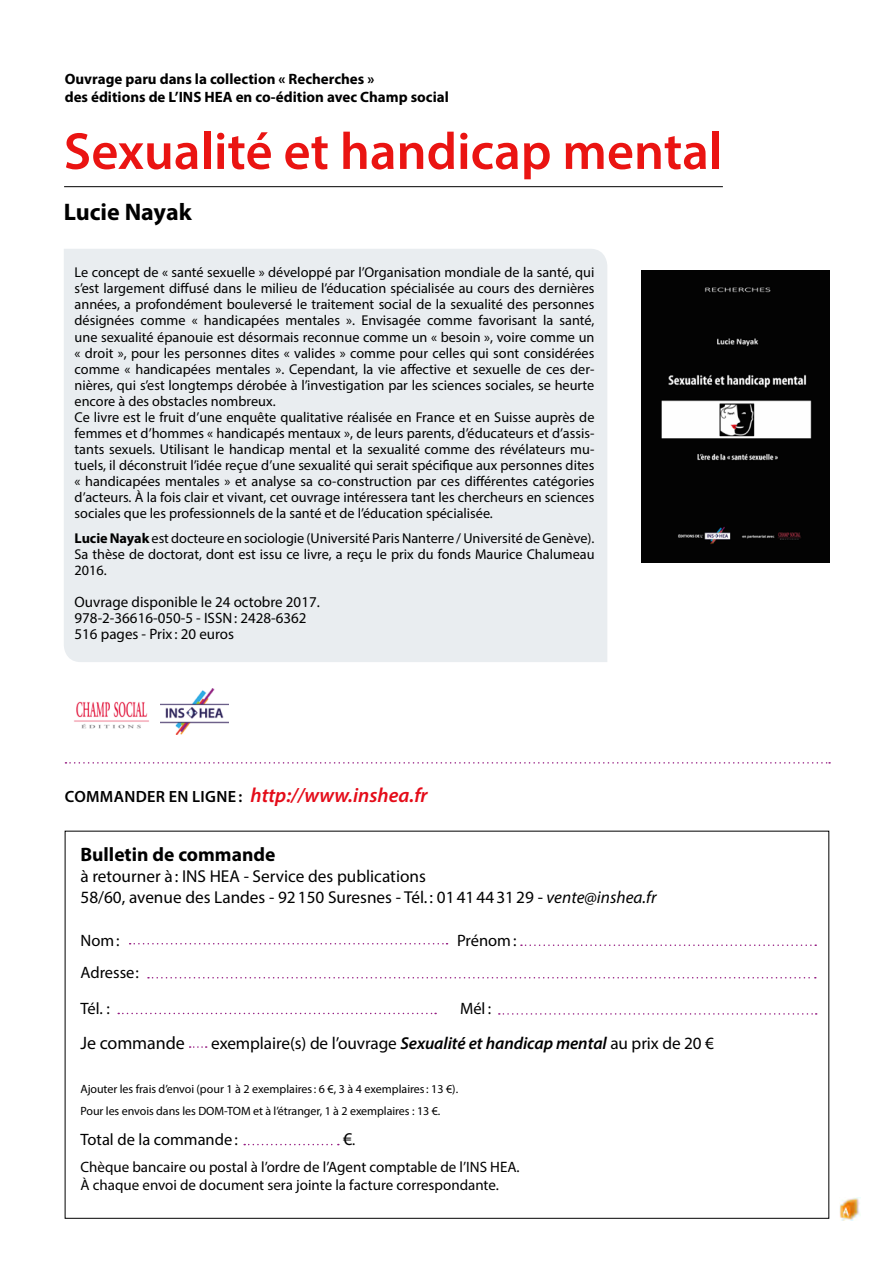
<style>
.page{position:relative;width:893px;height:1263px;background:#fff}
.page>*{position:absolute;margin:0;border:0;box-sizing:border-box;transform-origin:0 0}
.Titre_-_H{font:600 52.5px "Myriad Pro";color:#ea1412}
.t1{font:700 24px "Myriad Pro";color:#000}
.t2{font:italic 600 20.4px "Myriad Pro";color:#e40c19}
.Sous-titres_-_H1{font:700 19.5px "Myriad Pro";color:#000}
.t3{font:18px "Myriad Pro";letter-spacing:-.005em;color:#000}
.t4{font:17.25px "Myriad Pro";color:#000}
.t5{font:16.5px "Myriad Pro";color:#000}
.t6{font:15px "Myriad Pro";color:#000}
.Sous-titres_-_H1-2{font:700 15px/18px "Myriad Pro";color:#000}
.t7{font:14.25px/16px "Myriad Pro";color:#000;text-align:justify}
.t8{font:12px/21.6px "Myriad Pro";letter-spacing:-.005em;color:#000}
.s1{font-weight:700}
.s2{font-style:normal;font-size:16.35px;color:#000}
.s3{font-style:italic}
.s4{font-weight:600;font-style:italic}
.s5{font-style:inherit}
.s6{font-size:15px}
</style>
<div class="page">
<div style="left:64px;top:249px;width:543px;height:413px;background:#e9edf0"></div>
<svg style="left:65px;top:762px;width:765px;height:2px"></svg>
<img style="left:642px;top:271px;width:187px;height:292px">
<img style="left:74px;top:701px;width:75px;height:28px">
<img style="left:160px;top:688px;width:68px;height:46px">
<svg style="left:130px;top:943px;width:317px;height:1px"></svg>
<svg style="left:521px;top:944px;width:295px;height:2px"></svg>
<svg style="left:148px;top:977px;width:668px;height:1px"></svg>
<svg style="left:118px;top:1013px;width:318px;height:1px"></svg>
<svg style="left:499px;top:1013px;width:318px;height:2px"></svg>
<svg style="left:190px;top:1046px;width:17px;height:2px"></svg>
<svg style="left:244px;top:1144px;width:95px;height:1px"></svg>
<img style="left:840px;top:1198px;width:20px;height:23px">
<hr style="left:64px;top:186px;width:659px;height:1px;background:#000">
<h1 class="Sous-titres_-_H1-2" style="left:65px;top:70px;width:386px">Ouvrage paru dans la collection « Recherches »<br>des éditions de L’INS HEA en co-édition avec Champ social</h1>
<p class="Titre_-_H" style="left:64px;top:118px;width:660px">Sexualité et handicap mental</p>
<p class="t1" style="left:64px;top:196px;width:129px">Lucie Nayak</p>
<p class="t7" style="left:75px;top:264px;width:521px">Le concept de « santé sexuelle » développé par l’Organisation mondiale de la santé, qui s’est largement diffusé dans le milieu de l’éducation spécialisée au cours des dernières années, a profondément bouleversé le traitement social de la sexualité des personnes désignées comme « handicapées mentales ». Envisagée comme favorisant la santé, une sexualité épanouie est désormais reconnue comme un « besoin », voire comme un « droit », pour les personnes dites « valides » comme pour celles qui sont considérées comme « handicapées mentales ». Cependant, la vie affective et sexuelle de ces der&shy;nières, qui s’est longtemps dérobée à l’investigation par les sciences sociales, se heurte encore à des obstacles nombreux.</p>
<p class="t7" style="left:75px;top:409px;width:521px">Ce livre est le fruit d’une enquête qualitative réalisée en France et en Suisse auprès de femmes et d’hommes « handicapés mentaux », de leurs parents, d’éducateurs et d’assis&shy;tants sexuels. Utilisant le handicap mental et la sexualité comme des révélateurs mu&shy;tuels, il déconstruit l’idée reçue d’une sexualité qui serait spécifique aux personnes dites « handicapées mentales » et analyse sa co-construction par ces différentes catégories d’acteurs. À la fois clair et vivant, cet ouvrage intéressera tant les chercheurs en sciences sociales que les professionnels de la santé et de l’éducation spécialisée.</p>
<p class="t7" style="left:75px;top:530px;width:521px"><span class="s1">Lucie Nayak</span> est docteure en sociologie (Université Paris Nanterre / Université de Genève).<br>Sa thèse de doctorat, dont est issu ce livre, a reçu le prix du fonds Maurice Chalumeau 2016.</p>
<p class="t6" style="left:75px;top:592px;width:247px">Ouvrage disponible le 24 octobre 2017.</p>
<p class="t6" style="left:75px;top:609px;width:233px">978-2-36616-050-5 - ISSN: 2428-6362</p>
<p class="t6" style="left:75px;top:625px;width:161px">516 pages - Prix : 20 euros</p>
<p class="t2" style="left:65px;top:782px;width:364px"><span class="s2">COMMANDER EN LIGNE :</span> http://www.inshea.fr</p>
<h1 class="Sous-titres_-_H1" style="left:80px;top:842px;width:196px">Bulletin de commande</h1>
<p class="t4" style="left:80px;top:865px;width:347px">à retourner à : INS HEA - Service des publications</p>
<p class="t4" style="left:80px;top:886px;width:578px">58/60, avenue des Landes - 92150 Suresnes - Tél. : 0141443129 - <span class="s3">vente@inshea.fr</span></p>
<p class="t5" style="left:80px;top:930px;width:41px">Nom:</p>
<p class="t5" style="left:457px;top:930px;width:61px">Prénom:</p>
<p class="t5" style="left:80px;top:962px;width:60px">Adresse:</p>
<p class="t5" style="left:80px;top:999px;width:31px">Tél. :</p>
<p class="t5" style="left:460px;top:999px;width:33px">Mél :</p>
<p class="t3" style="left:80px;top:1032px;width:106px">Je commande</p>
<p class="t4" style="left:211px;top:1032px;width:504px">exemplaire(s) de l’ouvrage <span class="s4">Sexualité et handicap mental</span> au prix de 20 €</p>
<p class="t8" style="left:80px;top:1078px;width:379px">Ajouter les frais d’envoi <span class="s5">(</span>pour 1 à 2 exemplaires: 6 €, 3 à 4 exemplaires: 13 €).<br>Pour les envois dans les DOM-TOM et à l’étranger, 1 à 2 exemplaires : 13 €.</p>
<p class="t5" style="left:80px;top:1129px;width:159px">Total de la commande:</p>
<p class="t3" style="left:343px;top:1128px;width:14px">€<span class="s6">.</span></p>
<p class="t6" style="left:80px;top:1157px;width:441px">Chèque bancaire ou postal à l’ordre de l’Agent comptable de l’INS HEA.</p>
<p class="t6" style="left:80px;top:1175px;width:420px">À chaque envoi de document sera jointe la facture correspondante.</p>
</div>
